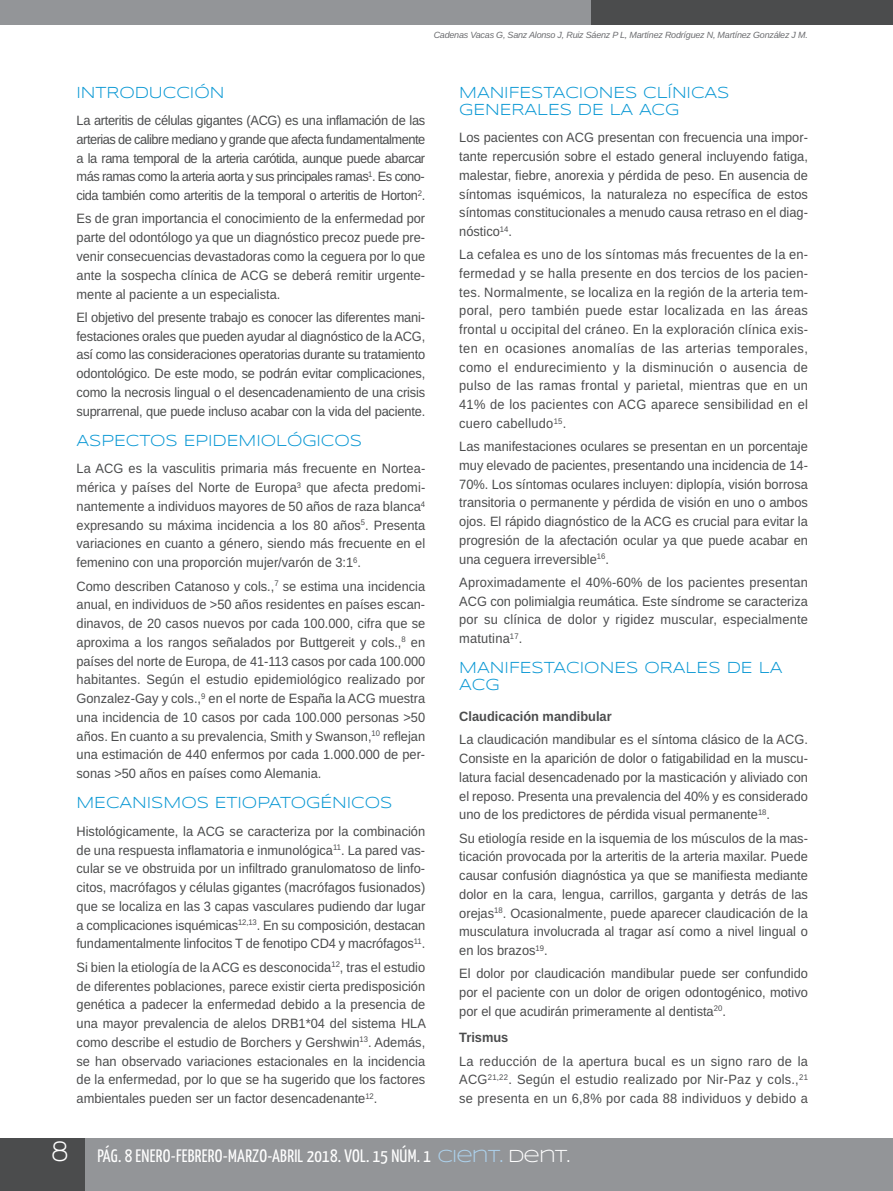
<style>
.page{position:relative;width:893px;height:1191px;background:#fff}
.page>*{position:absolute;margin:0;border:0;box-sizing:border-box;transform-origin:0 0}
.t1{font:700 30px "Walkway";color:#fff;scale:.9 1}
.t2{font:18px "Yanone Kaffeesatz";letter-spacing:.015em;color:#fff}
.t3{font:16.5px/17.2px "Syncopate";letter-spacing:-.005em;color:#0a98d4;scale:.95 1}
.t4{font:13.5px/18.8px "Arimo";color:#4b4c4d;text-align:justify;scale:.95 1}
.t5{font:700 13.5px "Arimo";color:#4b4c4d;scale:.95 1}
.t6{font:italic 9px "Arimo";letter-spacing:-.025em;color:#6c6d70}
.s1{font-family:"Syncopate";color:#add2ed}
.s2{font-family:"Syncopate"}
</style>
<div class="page">
<div style="left:0;top:1138px;width:893px;height:53px;background:#939598"></div>
<div style="left:0;top:0;width:599px;height:25px;background:#939598"></div>
<div style="left:591px;top:0;width:302px;height:25px;background:#4b4c4d"></div>
<div style="left:0;top:1138px;width:85px;height:53px;background:#4b4c4d"></div>
<p class="t6" style="left:434px;top:29px;width:376px">Cadenas Vacas G, Sanz Alonso J, Ruiz Sáenz P L, Martínez Rodríguez N, Martínez González J M.</p>
<p class="t3" style="left:77px;top:83px;width:157px">INTRODUCCIÓN</p>
<p class="t4" style="left:77px;top:111px;width:369px">La arteritis de células gigantes (ACG) es una inflamación de las arterias de calibre mediano y grande que afecta fundamentalmente a la rama temporal de la arteria carótida, aunque puede abarcar más ramas como la arteria aorta y sus principales ramas<sup>1</sup>. Es cono&shy;cida también como arteritis de la temporal o arteritis de Horton<sup>2</sup>.</p>
<p class="t4" style="left:77px;top:209px;width:369px">Es de gran importancia el conocimiento de la enfermedad por parte del odontólogo ya que un diagnóstico precoz puede pre&shy;venir consecuencias devastadoras como la ceguera por lo que ante la sospecha clínica de ACG se deberá remitir urgente&shy;mente al paciente a un especialista.</p>
<p class="t4" style="left:77px;top:308px;width:369px">El objetivo del presente trabajo es conocer las diferentes mani&shy;festaciones orales que pueden ayudar al diagnóstico de la ACG, así como las consideraciones operatorias durante su tratamiento odontológico. De este modo, se podrán evitar complicaciones, como la necrosis lingual o el desencadenamiento de una crisis suprarrenal, que puede incluso acabar con la vida del paciente.</p>
<p class="t3" style="left:77px;top:432px;width:302px">ASPECTOS EPIDEMIOLÓGICOS</p>
<p class="t4" style="left:77px;top:459px;width:369px">La ACG es la vasculitis primaria más frecuente en Nortea&shy;mérica y países del Norte de Europa<sup>3</sup> que afecta predomi&shy;nantemente a individuos mayores de 50 años de raza blanca<sup>4 </sup>expresando su máxima incidencia a los 80 años<sup>5</sup>. Presenta variaciones en cuanto a género, siendo más frecuente en el femenino con una proporción mujer/varón de 3:1<sup>6</sup>.</p>
<p class="t4" style="left:77px;top:576px;width:369px">Como describen Catanoso y cols.,<sup>7</sup> se estima una incidencia anual, en individuos de &gt;50 años residentes en países escan&shy;dinavos, de 20 casos nuevos por cada 100.000, cifra que se aproxima a los rangos señalados por Buttgereit y cols.,<sup>8</sup> en países del norte de Europa, de 41-113 casos por cada 100.000 habitantes. Según el estudio epidemiológico realizado por Gonzalez-Gay y cols.,<sup>9</sup> en el norte de España la ACG muestra una incidencia de 10 casos por cada 100.000 personas &gt;50 años. En cuanto a su prevalencia, Smith y Swanson,<sup>10</sup> reflejan una estimación de 440 enfermos por cada 1.000.000 de per&shy;sonas &gt;50 años en países como Alemania.</p>
<p class="t3" style="left:77px;top:794px;width:334px">MECANISMOS ETIOPATOGÉNICOS</p>
<p class="t4" style="left:77px;top:822px;width:369px">Histológicamente, la ACG se caracteriza por la combinación de una respuesta inflamatoria e inmunológica<sup>11</sup>. La pared vas&shy;cular se ve obstruida por un infiltrado granulomatoso de linfo&shy;citos, macrófagos y células gigantes (macrófagos fusionados) que se localiza en las 3 capas vasculares pudiendo dar lugar a complicaciones isquémicas<sup>12,13</sup>. En su composición, destacan fundamentalmente linfocitos T de fenotipo CD4 y macrófagos<sup>11</sup>.</p>
<p class="t4" style="left:77px;top:957px;width:369px">Si bien la etiología de la ACG es desconocida<sup>12</sup>, tras el estudio de diferentes poblaciones, parece existir cierta predisposición genética a padecer la enfermedad debido a la presencia de una mayor prevalencia de alelos DRB1*04 del sistema HLA como describe el estudio de Borchers y Gershwin<sup>13</sup>. Además, se han observado variaciones estacionales en la incidencia de la enfermedad, por lo que se ha sugerido que los factores ambientales pueden ser un factor desencadenante<sup>12</sup>.</p>
<p class="t3" style="left:459px;top:83px;width:286px">MANIFESTACIONES CLÍNICAS<br>GENERALES DE LA ACG</p>
<p class="t4" style="left:459px;top:128px;width:369px">Los pacientes con ACG presentan con frecuencia una impor&shy;tante repercusión sobre el estado general incluyendo fatiga, malestar, fiebre, anorexia y pérdida de peso. En ausencia de síntomas isquémicos, la naturaleza no específica de estos síntomas constitucionales a menudo causa retraso en el diag&shy;nóstico<sup>14</sup>.</p>
<p class="t4" style="left:459px;top:245px;width:369px">La cefalea es uno de los síntomas más frecuentes de la en&shy;fermedad y se halla presente en dos tercios de los pacien&shy;tes. Normalmente, se localiza en la región de la arteria tem&shy;poral, pero también puede estar localizada en las áreas frontal u occipital del cráneo. En la exploración clínica exis&shy;ten en ocasiones anomalías de las arterias temporales, como el endurecimiento y la disminución o ausencia de pulso de las ramas frontal y parietal, mientras que en un 41% de los pacientes con ACG aparece sensibilidad en el cuero cabelludo<sup>15</sup>.</p>
<p class="t4" style="left:459px;top:437px;width:369px">Las manifestaciones oculares se presentan en un porcentaje muy elevado de pacientes, presentando una incidencia de 14- 70%. Los síntomas oculares incluyen: diplopía, visión borrosa transitoria o permanente y pérdida de visión en uno o ambos ojos. El rápido diagnóstico de la ACG es crucial para evitar la progresión de la afectación ocular ya que puede acabar en una ceguera irreversible<sup>16</sup>.</p>
<p class="t4" style="left:459px;top:573px;width:369px">Aproximadamente el 40%-60% de los pacientes presentan ACG con polimialgia reumática. Este síndrome se caracteriza por su clínica de dolor y rigidez muscular, especialmente matutina<sup>17</sup>.</p>
<p class="t3" style="left:459px;top:659px;width:342px">MANIFESTACIONES ORALES DE LA<br>ACG</p>
<p class="t5" style="left:459px;top:707px;width:162px">Claudicación mandibular</p>
<p class="t4" style="left:459px;top:730px;width:369px">La claudicación mandibular es el síntoma clásico de la ACG.<br>Consiste en la aparición de dolor o fatigabilidad en la muscu&shy;latura facial desencadenado por la masticación y aliviado con el reposo. Presenta una prevalencia del 40% y es considerado uno de los predictores de pérdida visual permanente<sup>18</sup>.</p>
<p class="t4" style="left:459px;top:828px;width:369px">Su etiología reside en la isquemia de los músculos de la mas&shy;ticación provocada por la arteritis de la arteria maxilar. Puede causar confusión diagnóstica ya que se manifiesta mediante dolor en la cara, lengua, carrillos, garganta y detrás de las orejas<sup>18</sup>. Ocasionalmente, puede aparecer claudicación de la musculatura involucrada al tragar así como a nivel lingual o en los brazos<sup>19</sup>.</p>
<p class="t4" style="left:459px;top:964px;width:369px">El dolor por claudicación mandibular puede ser confundido por el paciente con un dolor de origen odontogénico, motivo por el que acudirán primeramente al dentista<sup>20</sup>.</p>
<p class="t5" style="left:459px;top:1028px;width:53px">Trismus</p>
<p class="t4" style="left:459px;top:1051px;width:369px">La reducción de la apertura bucal es un signo raro de la ACG<sup>21,22</sup>. Según el estudio realizado por Nir-Paz y cols.,<sup>21 </sup>se presenta en un 6,8% por cada 88 individuos y debido a</p>
<h1 class="t1" style="left:52px;top:1134px;width:20px">8</h1>
<h2 class="t2" style="left:98px;top:1144px;width:474px">PÁG. 8 ENERO-FEBRERO-MARZO-ABRIL 2018. VOL. 15 NÚM. 1 <span class="s1">CIENT.</span> <span class="s2">DENT.</span></h2>
</div>
